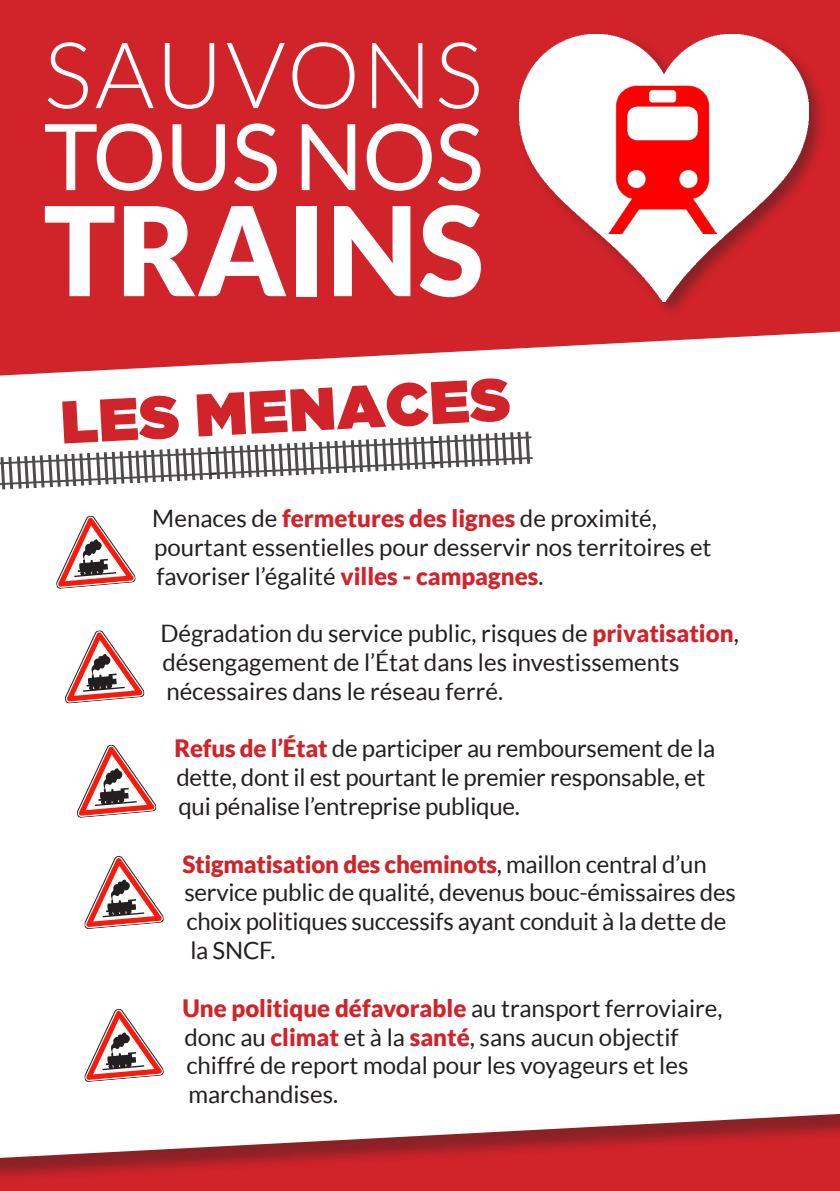
<style>
.page{position:relative;width:840px;height:1191px;background:#fff}
.page>*{position:absolute;margin:0;border:0;box-sizing:border-box;transform-origin:0 0}
.t1{font:900 123.6px "Lato";letter-spacing:.01em;color:#fff}
.t2{font:300 92px "Lato";letter-spacing:.025em;color:#fff}
.t3{font:92px "Lato";letter-spacing:-.01em;color:#fff}
.t4{font:60px "Gotham Ultra";color:#d1232a}
.t5{font:24px/28.8px "Lato";color:#231f20}
.s1{font-weight:900;color:#d1232a}
</style>
<div class="page">
<div style="left:0;top:0;width:839px;height:1191px;background:#d1232a"></div>
<div style="left:516px;top:31px;width:310px;height:289px;background:#231f20;opacity:.43"></div>
<img style="left:519px;top:34px;width:289px;height:268px">
<div style="left:0;top:328px;width:839px;height:860px;background:#231f20;opacity:.41"></div>
<div style="left:0;top:331px;width:839px;height:826px;background:#fff"></div>
<svg style="left:47px;top:512px;width:94px;height:78px;background:#e6c5c3"></svg>
<svg style="left:54px;top:612px;width:119px;height:365px;background:#f2e2e1"></svg>
<img style="left:608px;top:85px;width:107px;height:149px">
<svg style="left:65px;top:991px;width:106px;height:122px;background:#f1dedd"></svg>
<svg style="left:0;top:431px;width:532px;height:59px;background:#d5d4d5"></svg>
<p class="t2" style="left:44px;top:11px;width:441px">SAUVONS</p>
<p class="t3" style="left:44px;top:106px;width:441px">TOUS NOS</p>
<p class="t1" style="left:44px;top:178px;width:441px">TRAINS</p>
<p class="t4" style="left:59px;top:388px;width:451px;rotate:-3deg">LES MENACES</p>
<p class="t5" style="left:152px;top:503px;width:560px">Menaces de <span class="s1">fermetures des lignes</span> de proximité, pourtant essentielles pour desservir nos territoires et favoriser l’égalité <span class="s1">villes - campagnes</span>.</p>
<p class="t5" style="left:160px;top:619px;width:579px">Dégradation du service public, risques de <span class="s1">privatisation</span>, désengagement de l’État dans les investissements nécessaires dans le réseau ferré.</p>
<p class="t5" style="left:174px;top:734px;width:542px"><span class="s1">Refus de l’État</span> de participer au remboursement de la dette, dont il est pourtant le premier responsable, et qui pénalise l’entreprise publique.</p>
<p class="t5" style="left:182px;top:849px;width:554px"><span class="s1">Stigmatisation des cheminots</span>, maillon central d’un service public de qualité, devenus bouc‑émissaires des choix politiques successifs ayant conduit à la dette de la SNCF.</p>
<p class="t5" style="left:182px;top:993px;width:541px"><span class="s1">Une politique défavorable</span> au transport ferroviaire, donc au <span class="s1">climat</span> et à la <span class="s1">santé</span>, sans aucun objectif chiffré de report modal pour les voyageurs et les marchandises.</p>
</div>
